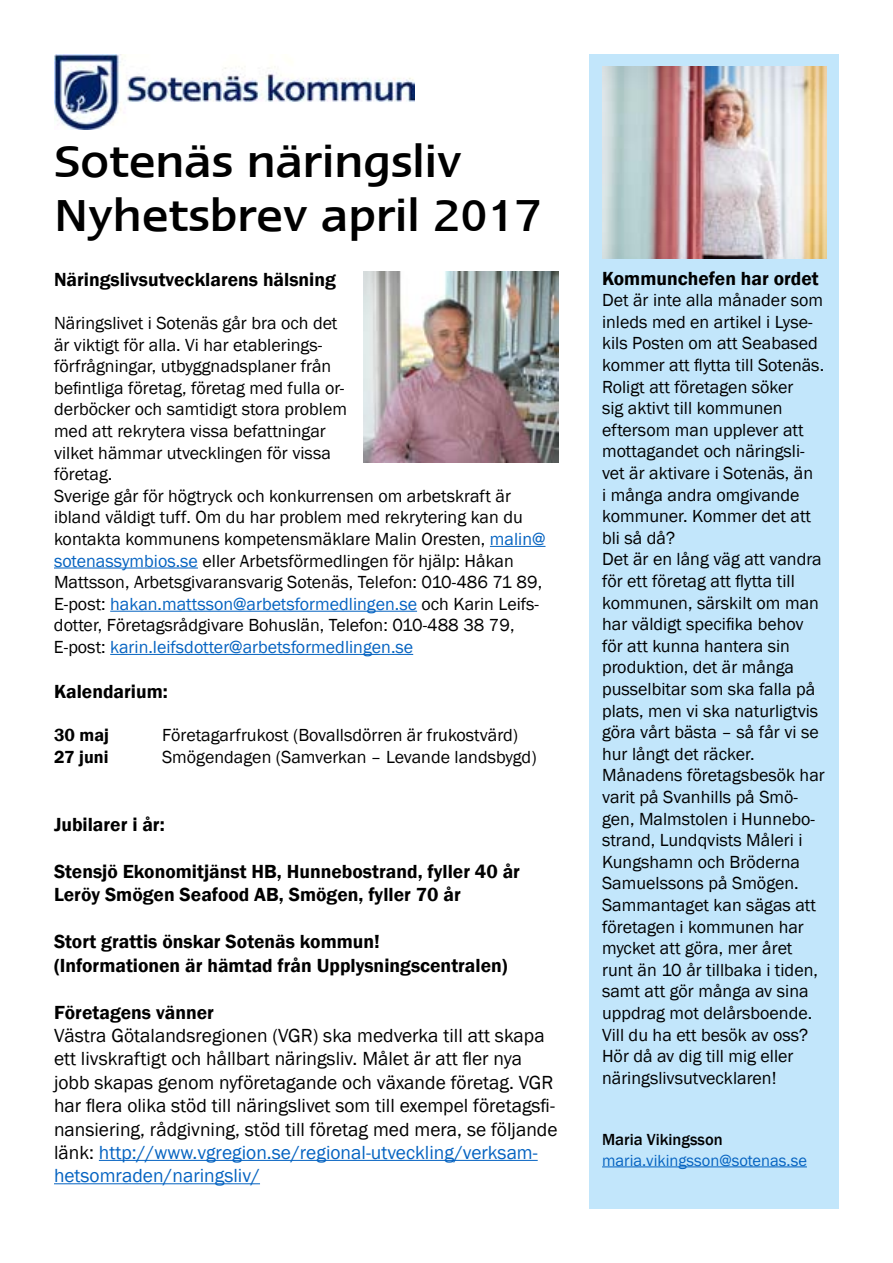
<style>
.page{position:relative;width:893px;height:1263px;background:#fff}
.page>*{position:absolute;margin:0;border:0;box-sizing:border-box;transform-origin:0 0}
.t1{font:500 45px/54px "Ergo Com";color:#000}
.t2{font:19.5px/23.4px "Franklin Gothic";color:#000}
.t3{font:600 19.5px/23.4px "Franklin Gothic";color:#000}
.t4{font:18px/21.6px "Franklin Gothic";color:#000}
.t5{font:600 18px "Franklin Gothic";color:#000}
.t6{font:16.5px "Franklin Gothic";color:#0563c1}
.t7{font:500 16.5px "Franklin Gothic";color:#000}
.s1{color:#0563c1}
</style>
<div class="page">
<hr style="left:490px;top:546px;width:55px;height:1px;background:#0563c1">
<hr style="left:54px;top:567px;width:144px;height:1px;background:#0563c1">
<hr style="left:110px;top:611px;width:307px;height:1px;background:#0563c1">
<hr style="left:110px;top:654px;width:303px;height:1px;background:#0563c1">
<hr style="left:99px;top:1160px;width:439px;height:1px;background:#0563c1">
<hr style="left:54px;top:1183px;width:206px;height:1px;background:#0563c1">
<img style="left:54px;top:54px;width:361px;height:75px">
<div style="left:589px;top:54px;width:250px;height:1155px;background:#c2e6fb"></div>
<hr style="left:602px;top:1166px;width:205px;height:1px;background:#0563c1">
<img style="left:363px;top:271px;width:195px;height:191px">
<img style="left:602px;top:67px;width:224px;height:191px">
<h1 class="t1" style="left:54px;top:134px;width:489px">Sotenäs näringsliv<br>Nyhetsbrev april 2017</h1>
<p class="t3" style="left:54px;top:268px;width:283px">Näringslivsutvecklarens hälsning</p>
<p class="t4" style="left:54px;top:313px;width:493px">Näringslivet i Sotenäs går bra och det<br>är viktigt för alla. Vi har etablerings-<br>förfrågningar, utbyggnadsplaner från<br>befintliga företag, företag med fulla or-<br>derböcker och samtidigt stora problem<br>med att rekrytera vissa befattningar<br>vilket hämmar utvecklingen för vissa<br>företag.<br>Sverige går för högtryck och konkurrensen om arbetskraft är ibland väldigt tuff. Om du har problem med rekrytering kan du kontakta kommunens kompetensmäklare Malin Oresten, <span class="s1">malin@ sotenassymbios.se</span> eller Arbetsförmedlingen för hjälp: Håkan Mattsson, Arbetsgivaransvarig Sotenäs, Telefon: 010-486 71 89, E-post: <span class="s1">hakan.mattsson@arbetsformedlingen.se</span> och Karin Leifs&shy;dotter, Företagsrådgivare Bohuslän, Telefon: 010-488 38 79, E-post: <span class="s1">karin.leifsdotter@arbetsformedlingen.se</span></p>
<p class="t3" style="left:54px;top:680px;width:115px">Kalendarium:</p>
<p class="t5" style="left:54px;top:724px;width:57px">30 maj</p>
<p class="t4" style="left:162px;top:725px;width:358px">Företagarfrukost (Bovallsdörren är frukostvärd)</p>
<p class="t5" style="left:54px;top:746px;width:56px">27 juni</p>
<p class="t4" style="left:162px;top:746px;width:376px">Smögendagen (Samverkan – Levande landsbygd)</p>
<p class="t3" style="left:54px;top:813px;width:112px">Jubilarer i år:</p>
<p class="t3" style="left:54px;top:860px;width:468px">Stensjö Ekonomitjänst HB, Hunnebostrand, fyller 40 år<br>Leröy Smögen Seafood AB, Smögen, fyller 70 år</p>
<p class="t3" style="left:54px;top:930px;width:455px">Stort grattis önskar Sotenäs kommun! (Informationen är hämtad från Upplysningscentralen)</p>
<p class="t3" style="left:54px;top:1000px;width:162px">Företagens vänner</p>
<p class="t2" style="left:54px;top:1024px;width:505px">Västra Götalandsregionen (VGR) ska medverka till att skapa ett livskraftigt och hållbart näringsliv. Målet är att fler nya jobb skapas genom nyföretagande och växande företag. VGR har flera olika stöd till näringslivet som till exempel företagsfi&shy;nansiering, rådgivning, stöd till företag med mera, se följande länk: <span class="s1">http://www.vgregion.se/regional-utveckling/verksam&shy;hetsomraden/naringsliv/</span></p>
<p class="t3" style="left:602px;top:267px;width:218px">Kommunchefen har ordet</p>
<p class="t4" style="left:602px;top:290px;width:224px">Det är inte alla månader som inleds med en artikel i Lyse&shy;kils Posten om att Seabased kommer att flytta till Sotenäs.<br>Roligt att företagen söker<br>sig aktivt till kommunen eftersom man upplever att mottagandet och näringsli&shy;vet är aktivare i Sotenäs, än<br>i många andra omgivande kommuner. Kommer det att bli så då?<br>Det är en lång väg att vandra för ett företag att flytta till kommunen, särskilt om man har väldigt specifika behov för att kunna hantera sin produktion, det är många pusselbitar som ska falla på plats, men vi ska naturligtvis göra vårt bästa – så får vi se hur långt det räcker.<br>Månadens företagsbesök har varit på Svanhills på Smö&shy;gen, Malmstolen i Hunnebo&shy;strand, Lundqvists Måleri i<br>Kungshamn och Bröderna<br>Samuelssons på Smögen.<br>Sammantaget kan sägas att företagen i kommunen har mycket att göra, mer året runt än 10 år tillbaka i tiden, samt att gör många av sina uppdrag mot delårsboende.<br>Vill du ha ett besök av oss?<br>Hör då av dig till mig eller näringslivsutvecklaren!</p>
<p class="t7" style="left:602px;top:1129px;width:122px">Maria Vikingsson</p>
<p class="t6" style="left:602px;top:1150px;width:206px">maria.vikingsson@sotenas.se</p>
</div>
